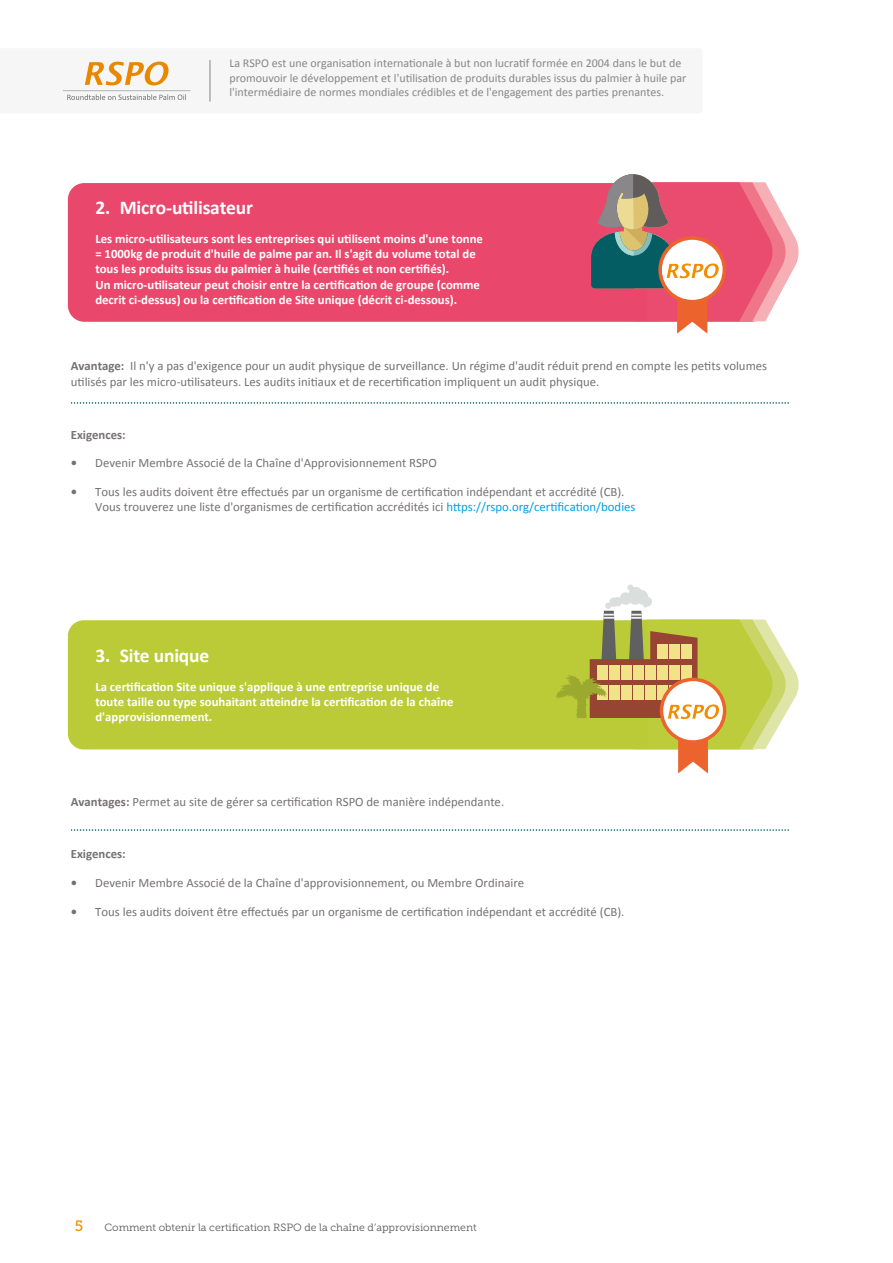
<style>
.page{position:relative;width:893px;height:1263px;background:#fff}
.page>*{position:absolute;margin:0;border:0;box-sizing:border-box;transform-origin:0 0}
.t1{font:700 19.5px "Calibri";letter-spacing:-.01em;color:#fff}
.t2{font:12.75px/15.3px "Calibri";color:#757172}
.t3{font:700 12.75px/15.3px "Calibri";color:#fff}
.t4{font:700 12.75px "Calibri";color:#757172}
.t5{font:12px/14.4px "Calibri";color:#878787}
.t6{font:10.5px "Museo Slab 300";color:#575756}
.s1{font-weight:700}
.s2{color:#009fe3}
.s3{font-family:"Museo Slab 500";font-size:15px;color:#f28c00}
</style>
<div class="page">
<div style="left:68px;top:183px;width:699px;height:139px;background:#e9486c;border-radius:16px"></div>
<div style="left:68px;top:620px;width:699px;height:129px;background:#bbcb37;border-radius:16px"></div>
<svg style="left:591px;top:174px;width:208px;height:160px"></svg>
<svg style="left:555px;top:584px;width:244px;height:189px"></svg>
<svg style="left:71px;top:402px;width:718px;height:2px"></svg>
<svg style="left:71px;top:829px;width:718px;height:2px"></svg>
<svg style="left:62px;top:60px;width:149px;height:42px;fill:#f6f6f6"></svg>
<p class="t5" style="left:229px;top:56px;width:458px">La RSPO est une organisation internationale à but non lucratif formée en 2004 dans le but de promouvoir le développement et l'utilisation de produits durables issus du palmier à huile par l'intermédiaire de normes mondiales crédibles et de l'engagement des parties prenantes.</p>
<h1 class="t1" style="left:95px;top:195px;width:159px">2. Micro-utilisateur</h1>
<p class="t3" style="left:95px;top:230px;width:389px">Les micro-utilisateurs sont les entreprises qui utilisent moins d'une tonne = 1000kg de produit d'huile de palme par an. Il s'agit du volume total de tous les produits issus du palmier à huile (certifiés et non certifiés).<br>Un micro-utilisateur peut choisir entre la certification de groupe (comme decrit ci-dessus) ou la certification de Site unique (décrit ci-dessous).</p>
<p class="t2" style="left:71px;top:358px;width:698px"><span class="s1">Avantage:</span> Il n'y a pas d'exigence pour un audit physique de surveillance. Un régime d'audit réduit prend en compte les petits volumes utilisés par les micro-utilisateurs. Les audits initiaux et de recertification impliquent un audit physique.</p>
<p class="t4" style="left:71px;top:426px;width:56px">Exigences:</p>
<p class="t2" style="left:71px;top:455px;width:368px"><span class="s1">•</span> Devenir Membre Associé de la Chaîne d'Approvisionnement RSPO</p>
<p class="t2" style="left:95px;top:484px;width:542px;text-indent:-24px"><span class="s1">•</span> Tous les audits doivent être effectués par un organisme de certification indépendant et accrédité (CB).<br>Vous trouverez une liste d'organismes de certification accrédités ici <span class="s2">https://rspo.org/certification/bodies</span></p>
<h1 class="t1" style="left:95px;top:643px;width:115px">3. Site unique</h1>
<p class="t3" style="left:95px;top:678px;width:360px">La certification Site unique s'applique à une entreprise unique de toute taille ou type souhaitant atteindre la certification de la chaîne d'approvisionnement.</p>
<p class="t2" style="left:71px;top:793px;width:435px"><span class="s1">Avantages:</span> Permet au site de gérer sa certification RSPO de manière indépendante.</p>
<p class="t4" style="left:71px;top:846px;width:56px">Exigences:</p>
<p class="t2" style="left:71px;top:875px;width:455px"><span class="s1">•</span> Devenir Membre Associé de la Chaîne d'approvisionnement, ou Membre Ordinaire</p>
<p class="t2" style="left:71px;top:903px;width:555px"><span class="s1">•</span> Tous les audits doivent être effectués par un organisme de certification indépendant et accrédité (CB).</p>
<p class="t6" style="left:75px;top:1222px;width:403px"><span class="s3">5</span> Comment obtenir la certification RSPO de la chaîne d’approvisionnement</p>
</div>
